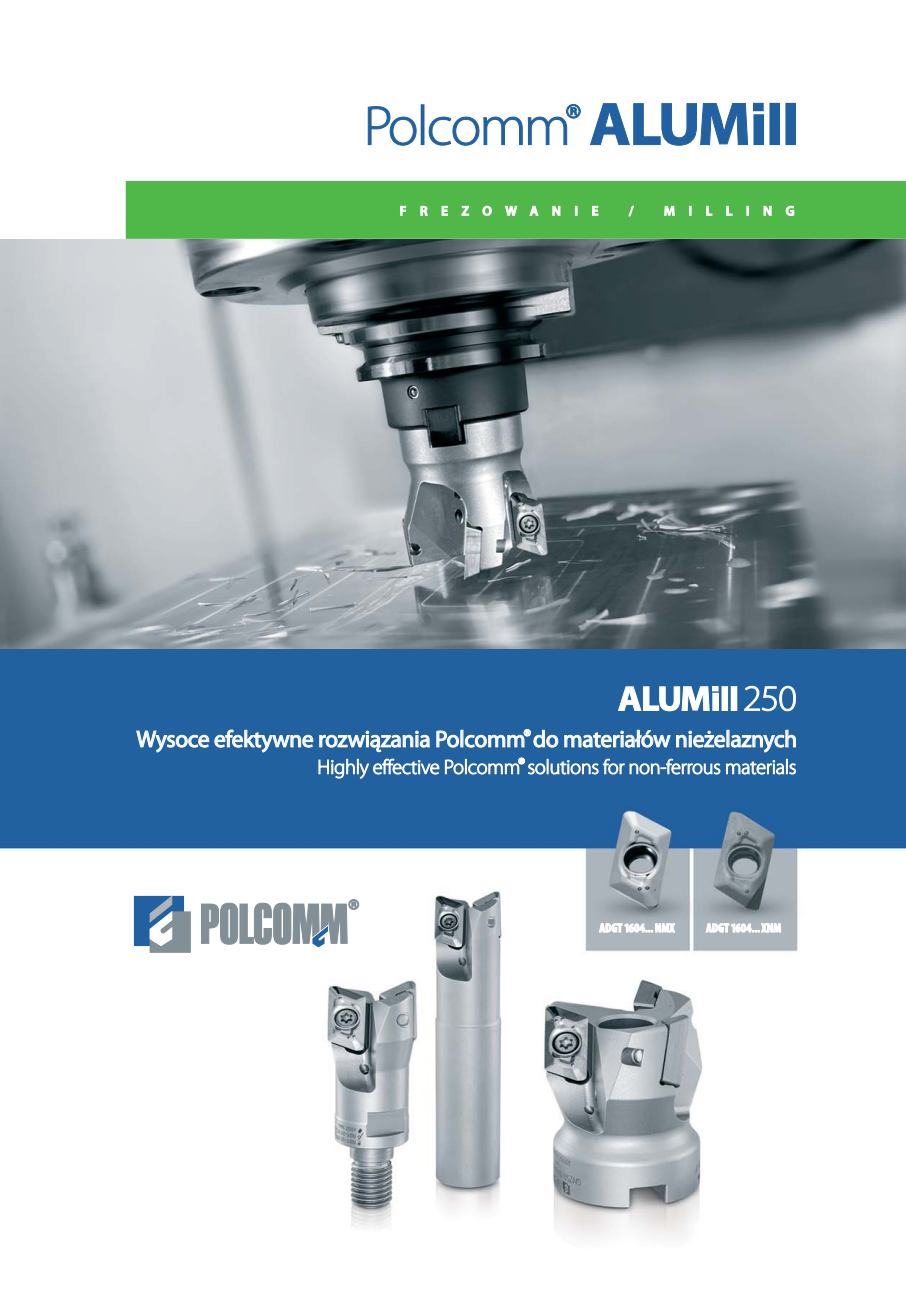
<style>
.page{position:relative;width:906px;height:1289px;background:#fff}
.page>*{position:absolute;margin:0;border:0;box-sizing:border-box;transform-origin:0 0}
.t1{font:23.4px "Myriad Pro";letter-spacing:-.01em;color:#fff}
.t2{font:300 20.25px "Myriad Pro";letter-spacing:-.01em;color:#fff}
.t3{font:700 condensed 12.45px "Myriad Pro";letter-spacing:.01em;color:#fff}
.s1{font-size:11.25px}
</style>
<div class="page">
<img style="left:0;top:648px;width:906px;height:589px">
<div style="left:134px;top:896px;width:50px;height:49px;background:#2261a1"></div>
<svg style="left:149px;top:895px;width:42px;height:58px"></svg>
<svg style="left:201px;top:898px;width:158px;height:49px"></svg>
<svg style="left:523px;top:728px;width:8px;height:9px"></svg>
<svg style="left:518px;top:757px;width:7px;height:8px"></svg>
<svg style="left:744px;top:685px;width:52px;height:26px"></svg>
<div style="left:722px;top:686px;width:6px;height:24px;background:#fff"></div>
<div style="left:731px;top:686px;width:6px;height:24px;background:#fff"></div>
<svg style="left:618px;top:686px;width:100px;height:25px"></svg>
<img style="left:0;top:238px;width:906px;height:410px">
<div style="left:126px;top:182px;width:780px;height:56px;background:#50b848"></div>
<svg style="left:400px;top:205px;width:395px;height:12px"></svg>
<div style="left:421px;top:105px;width:3px;height:40px;border:1px solid #2261a1"></div>
<svg style="left:368px;top:106px;width:49px;height:40px"></svg>
<svg style="left:428px;top:104px;width:153px;height:42px"></svg>
<div style="left:754px;top:103px;width:9px;height:8px;background:#2261a1"></div>
<div style="left:754px;top:115px;width:10px;height:30px;background:#2261a1"></div>
<div style="left:770px;top:103px;width:10px;height:42px;background:#2261a1"></div>
<div style="left:786px;top:103px;width:10px;height:42px;background:#2261a1"></div>
<svg style="left:590px;top:103px;width:158px;height:43px"></svg>
<p class="t1" style="left:136px;top:725px;width:662px">Wysoce efektywne rozwiązania Polcomm do materiałów nieżelaznych</p>
<p class="t2" style="left:317px;top:755px;width:481px">Highly effective Polcomm solutions for non-ferrous materials</p>
<p class="t3" style="left:599px;top:920px;width:77px">ADGT 1604<span class="s1">...</span> NMX</p>
<p class="t3" style="left:706px;top:920px;width:77px">ADGT 1604<span class="s1">...</span> XNM</p>
</div>
